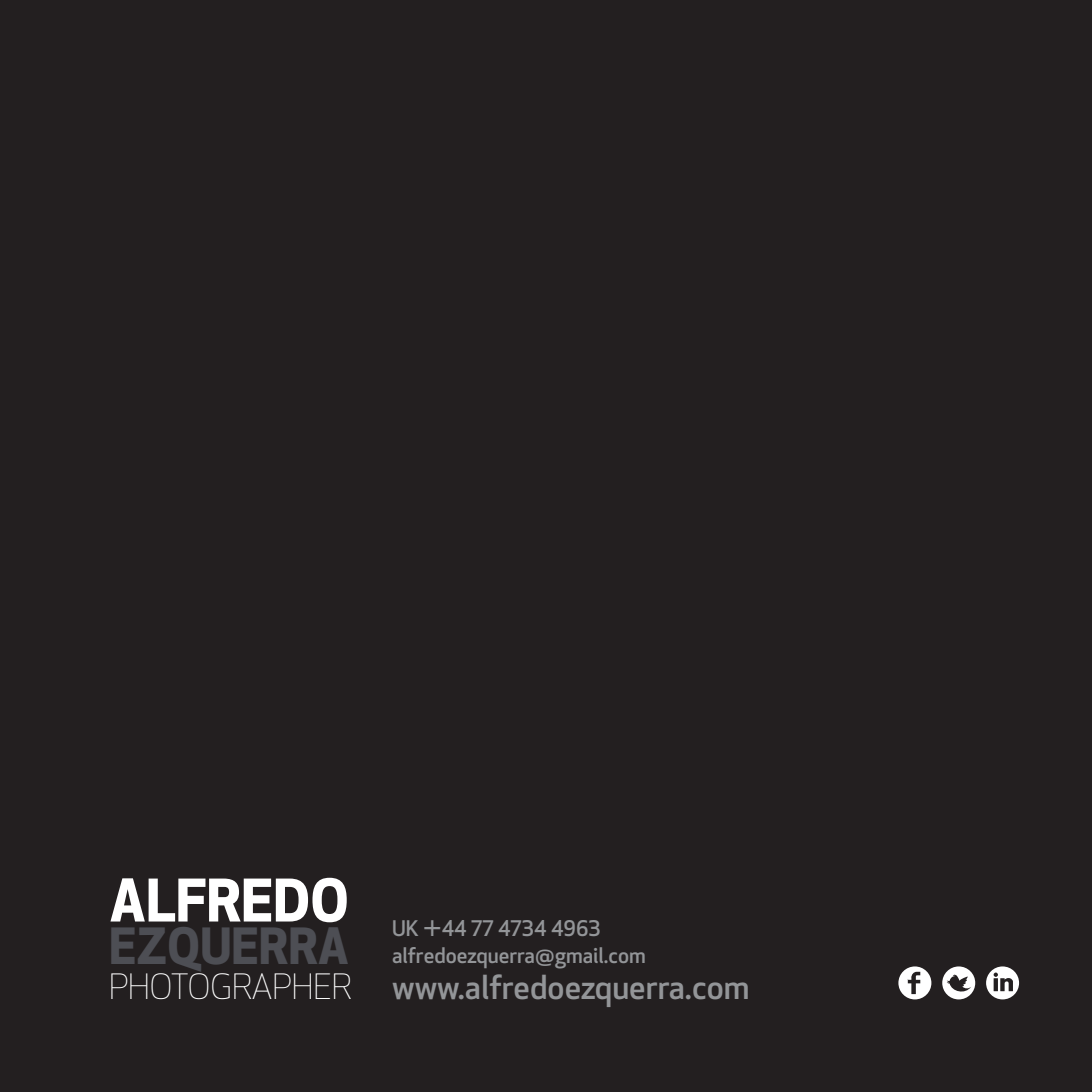
<style>
.page{position:relative;width:1092px;height:1092px;background:#fff}
.page>*{position:absolute;margin:0;border:0;box-sizing:border-box;transform-origin:0 0}
.t1{font:700 57.23px "Apex New";color:#fff}
.t2{font:700 48.65px "Apex New";color:#4d4e54}
.t3{font:300 34.12px "Apex New";color:#fff}
.t4{font:500 32.38px "Apex New";color:#939598}
.t5{font:500 21px "Apex New";color:#939598}
</style>
<div class="page">
<div style="left:0;top:0;width:1091px;height:1091px;background:#231f20"></div>
<div style="left:898px;top:966px;width:33px;height:33px;background:#fff;border-radius:50%"></div>
<svg style="left:907px;top:971px;width:13px;height:23px"></svg>
<div style="left:942px;top:966px;width:33px;height:33px;background:#fff;border-radius:50%"></div>
<svg style="left:946px;top:974px;width:25px;height:21px"></svg>
<div style="left:986px;top:966px;width:32px;height:33px;background:#fff;border-radius:50%"></div>
<svg style="left:993px;top:972px;width:19px;height:19px"></svg>
<p class="t1" style="left:109px;top:859px;width:241px">ALFREDO</p>
<p class="t2" style="left:109px;top:911px;width:241px">EZQUERRA</p>
<p class="t3" style="left:109px;top:965px;width:244px">PHOTOGRAPHER</p>
<p class="t5" style="left:392px;top:914px;width:210px">UK +44 77 4734 4963</p>
<p class="t5" style="left:392px;top:940px;width:255px">alfredoezquerra@gmail.com</p>
<p class="t4" style="left:392px;top:965px;width:359px">www.alfredoezquerra.com</p>
</div>
